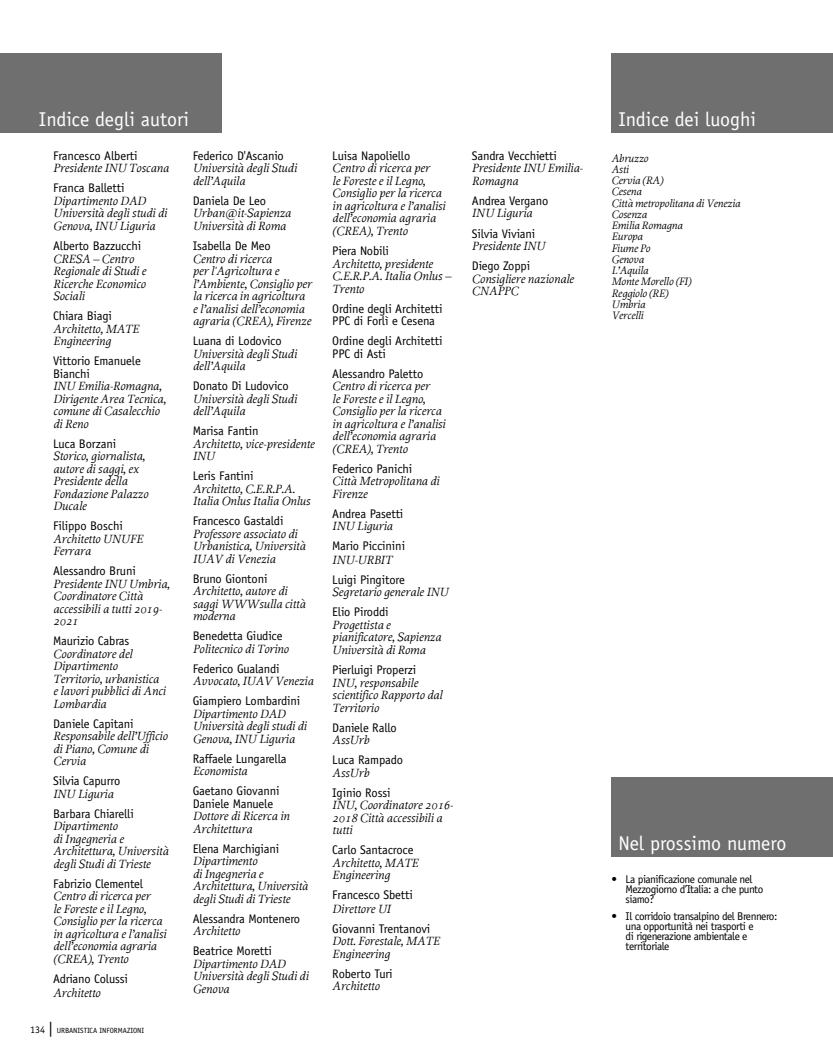
<style>
.page{position:relative;width:833px;height:1053px;background:#fff}
.page>*{position:absolute;margin:0;border:0;box-sizing:border-box;transform-origin:0 0}
.t1{font:20px "Officina Sans Std";color:#fff}
.t2{font:italic 12.5px/12.5px "Proforma";color:#000}
.t3{font:12.5px/12.5px "Officina Sans Std";letter-spacing:-.01em;color:#000}
.t4{font:12.5px "Officina Sans Std";letter-spacing:-.03em;color:#000}
.t5{font:11.25px/10px "Officina Sans Std";letter-spacing:-.04em;color:#000}
.t6{font:italic 11.25px/11.2px "Proforma";letter-spacing:-.01em;color:#000}
.t7{font:7.5px "Officina Sans Std";color:#000}
.s1{font-size:10px}
.s2{font-size:15px}
</style>
<div class="page">
<div style="left:0;top:53px;width:221px;height:80px;background:#706f6f"></div>
<div style="left:611px;top:53px;width:222px;height:80px;background:#706f6f"></div>
<div style="left:611px;top:776px;width:222px;height:80px;background:#706f6f"></div>
<h1 class="t1" style="left:39px;top:108px;width:152px">Indice degli autori</h1>
<h1 class="t1" style="left:618px;top:108px;width:139px">Indice dei luoghi</h1>
<p class="t3" style="left:53px;top:149px;width:86px">Francesco Alberti</p>
<p class="t2" style="left:53px;top:161px;width:117px">Presidente INU Toscana</p>
<p class="t3" style="left:53px;top:182px;width:73px">Franca Balletti</p>
<p class="t2" style="left:53px;top:194px;width:115px">Dipartimento DAD<br>Università degli studi di<br>Genova, INU Liguria</p>
<p class="t3" style="left:53px;top:239px;width:90px">Alberto Bazzucchi</p>
<p class="t2" style="left:53px;top:251px;width:94px">CRESA – Centro<br>Regionale di Studi e<br>Ricerche Economico<br>Sociali</p>
<p class="t3" style="left:53px;top:309px;width:60px">Chiara Biagi</p>
<p class="t2" style="left:53px;top:321px;width:88px">Architetto, MATE<br>Engineering</p>
<p class="t3" style="left:53px;top:354px;width:89px">Vittorio Emanuele<br>Bianchi</p>
<p class="t2" style="left:53px;top:379px;width:114px">INU Emilia-Romagna,<br>Dirigente Area Tecnica, comune di Casalecchio di Reno</p>
<p class="t3" style="left:53px;top:437px;width:64px">Luca Borzani</p>
<p class="t2" style="left:53px;top:449px;width:97px">Storico, giornalista, autore di saggi, ex<br>Presidente della<br>Fondazione Palazzo<br>Ducale</p>
<p class="t3" style="left:53px;top:519px;width:71px">Filippo Boschi</p>
<p class="t2" style="left:53px;top:531px;width:91px">Architetto UNUFE<br>Ferrara</p>
<p class="t3" style="left:53px;top:564px;width:84px">Alessandro Bruni</p>
<p class="t2" style="left:53px;top:576px;width:118px">Presidente INU Umbria,<br>Coordinatore Città accessibili a tutti 2019-<br>2021</p>
<p class="t3" style="left:53px;top:634px;width:78px">Maurizio Cabras</p>
<p class="t2" style="left:53px;top:646px;width:114px">Coordinatore del<br>Dipartimento<br>Territorio, urbanistica e lavori pubblici di Anci<br>Lombardia</p>
<p class="t3" style="left:53px;top:717px;width:82px">Daniele Capitani</p>
<p class="t2" style="left:53px;top:729px;width:116px">Responsabile dell’Ufficio di Piano, Comune di<br>Cervia</p>
<p class="t3" style="left:53px;top:774px;width:69px">Silvia Capurro</p>
<p class="t2" style="left:53px;top:786px;width:62px">INU Liguria</p>
<p class="t3" style="left:53px;top:807px;width:82px">Barbara Chiarelli</p>
<p class="t2" style="left:53px;top:819px;width:117px">Dipartimento<br>di Ingegneria e<br>Architettura, Università degli Studi di Trieste</p>
<p class="t3" style="left:53px;top:877px;width:92px">Fabrizio Clementel</p>
<p class="t2" style="left:53px;top:889px;width:115px">Centro di ricerca per<br>le Foreste e il Legno,<br>Consiglio per la ricerca in agricoltura e l’analisi dell’economia agraria (CREA), Trento</p>
<p class="t3" style="left:53px;top:972px;width:76px">Adriano Colussi</p>
<p class="t2" style="left:53px;top:985px;width:49px">Architetto</p>
<p class="t7" style="left:30px;top:1026px;width:115px"><span class="s1">134</span> <span class="s2">|</span> URBANISTICA INFORMAZIONI</p>
<p class="t3" style="left:193px;top:149px;width:92px">Federico D'Ascanio</p>
<p class="t2" style="left:193px;top:161px;width:106px">Università degli Studi dell’Aquila</p>
<p class="t3" style="left:193px;top:194px;width:75px">Daniela De Leo</p>
<p class="t2" style="left:193px;top:206px;width:100px">Urban@it-Sapienza<br>Università di Roma</p>
<p class="t3" style="left:193px;top:239px;width:79px">Isabella De Meo</p>
<p class="t2" style="left:193px;top:251px;width:120px">Centro di ricerca<br>per l'Agricoltura e l’Ambiente, Consiglio per la ricerca in agricoltura e l’analisi dell’economia agraria (CREA), Firenze</p>
<p class="t3" style="left:193px;top:334px;width:90px">Luana di Lodovico</p>
<p class="t2" style="left:193px;top:346px;width:106px">Università degli Studi dell’Aquila</p>
<p class="t3" style="left:193px;top:379px;width:97px">Donato Di Ludovico</p>
<p class="t2" style="left:193px;top:391px;width:106px">Università degli Studi dell’Aquila</p>
<p class="t3" style="left:193px;top:424px;width:67px">Marisa Fantin</p>
<p class="t2" style="left:193px;top:436px;width:123px">Architetto, vice-presidente<br>INU</p>
<p class="t3" style="left:193px;top:469px;width:63px">Leris Fantini</p>
<p class="t2" style="left:193px;top:481px;width:119px">Architetto, C.E.R.P.A.<br>Italia Onlus Italia Onlus</p>
<p class="t3" style="left:193px;top:514px;width:92px">Francesco Gastaldi</p>
<p class="t2" style="left:193px;top:526px;width:114px">Professore associato di<br>Urbanistica, Università<br>IUAV di Venezia</p>
<p class="t3" style="left:193px;top:572px;width:76px">Bruno Giontoni</p>
<p class="t2" style="left:193px;top:584px;width:114px">Architetto, autore di saggi WWWsulla città moderna</p>
<p class="t3" style="left:193px;top:629px;width:91px">Benedetta Giudice</p>
<p class="t2" style="left:193px;top:641px;width:97px">Politecnico di Torino</p>
<p class="t3" style="left:193px;top:662px;width:88px">Federico Gualandi</p>
<p class="t2" style="left:193px;top:674px;width:122px">Avvocato, IUAV Venezia</p>
<p class="t3" style="left:193px;top:694px;width:109px">Giampiero Lombardini</p>
<p class="t2" style="left:193px;top:706px;width:115px">Dipartimento DAD<br>Università degli studi di<br>Genova, INU Liguria</p>
<p class="t3" style="left:193px;top:752px;width:95px">Raffaele Lungarella</p>
<p class="t2" style="left:193px;top:764px;width:56px">Economista</p>
<p class="t3" style="left:193px;top:784px;width:88px">Gaetano Giovanni<br>Daniele Manuele</p>
<p class="t2" style="left:193px;top:809px;width:98px">Dottore di Ricerca in<br>Architettura</p>
<p class="t3" style="left:193px;top:842px;width:88px">Elena Marchigiani</p>
<p class="t2" style="left:193px;top:854px;width:117px">Dipartimento<br>di Ingegneria e<br>Architettura, Università degli Studi di Trieste</p>
<p class="t3" style="left:193px;top:912px;width:109px">Alessandra Montenero</p>
<p class="t2" style="left:193px;top:924px;width:49px">Architetto</p>
<p class="t3" style="left:193px;top:944px;width:81px">Beatrice Moretti</p>
<p class="t2" style="left:193px;top:956px;width:117px">Dipartimento DAD<br>Università degli Studi di<br>Genova</p>
<p class="t3" style="left:332px;top:149px;width:79px">Luisa Napoliello</p>
<p class="t2" style="left:332px;top:161px;width:115px">Centro di ricerca per<br>le Foreste e il Legno,<br>Consiglio per la ricerca in agricoltura e l’analisi dell’economia agraria (CREA), Trento</p>
<p class="t3" style="left:332px;top:244px;width:58px">Piera Nobili</p>
<p class="t2" style="left:332px;top:256px;width:120px">Architetto, presidente<br>C.E.R.P.A. Italia Onlus –<br>Trento</p>
<p class="t3" style="left:332px;top:302px;width:112px">Ordine degli Architetti<br>PPC di Forlì e Cesena</p>
<p class="t3" style="left:332px;top:334px;width:112px">Ordine degli Architetti<br>PPC di Asti</p>
<p class="t3" style="left:332px;top:367px;width:92px">Alessandro Paletto</p>
<p class="t2" style="left:332px;top:379px;width:115px">Centro di ricerca per<br>le Foreste e il Legno,<br>Consiglio per la ricerca in agricoltura e l’analisi dell’economia agraria (CREA), Trento</p>
<p class="t3" style="left:332px;top:462px;width:82px">Federico Panichi</p>
<p class="t2" style="left:332px;top:474px;width:109px">Città Metropolitana di<br>Firenze</p>
<p class="t3" style="left:332px;top:507px;width:73px">Andrea Pasetti</p>
<p class="t2" style="left:332px;top:519px;width:62px">INU Liguria</p>
<p class="t3" style="left:332px;top:539px;width:74px">Mario Piccinini</p>
<p class="t2" style="left:332px;top:553px;width:61px">INU-URBIT</p>
<p class="t3" style="left:332px;top:573px;width:74px">Luigi Pingitore</p>
<p class="t2" style="left:332px;top:585px;width:118px">Segretario generale INU</p>
<p class="t3" style="left:332px;top:606px;width:58px">Elio Piroddi</p>
<p class="t2" style="left:332px;top:618px;width:110px">Progettista e pianificatore, Sapienza<br>Università di Roma</p>
<p class="t3" style="left:332px;top:663px;width:86px">Pierluigi Properzi</p>
<p class="t2" style="left:332px;top:675px;width:112px">INU, responsabile scientifico Rapporto dal<br>Territorio</p>
<p class="t3" style="left:332px;top:721px;width:66px">Daniele Rallo</p>
<p class="t2" style="left:332px;top:733px;width:38px">AssUrb</p>
<p class="t3" style="left:332px;top:753px;width:72px">Luca Rampado</p>
<p class="t2" style="left:332px;top:765px;width:38px">AssUrb</p>
<p class="t3" style="left:332px;top:786px;width:60px">Iginio Rossi</p>
<p class="t2" style="left:332px;top:798px;width:122px">INU, Coordinatore 2016-<br>2018 Città accessibili a tutti</p>
<p class="t3" style="left:332px;top:843px;width:83px">Carlo Santacroce</p>
<p class="t2" style="left:332px;top:855px;width:88px">Architetto, MATE<br>Engineering</p>
<p class="t3" style="left:332px;top:888px;width:82px">Francesco Sbetti</p>
<p class="t2" style="left:332px;top:901px;width:60px">Direttore UI</p>
<p class="t3" style="left:332px;top:922px;width:100px">Giovanni Trentanovi</p>
<p class="t2" style="left:332px;top:934px;width:109px">Dott. Forestale, MATE<br>Engineering</p>
<p class="t3" style="left:332px;top:967px;width:62px">Roberto Turi</p>
<p class="t2" style="left:332px;top:979px;width:49px">Architetto</p>
<p class="t3" style="left:472px;top:149px;width:87px">Sandra Vecchietti</p>
<p class="t2" style="left:472px;top:161px;width:112px">Presidente INU Emilia-<br>Romagna</p>
<p class="t4" style="left:472px;top:193px;width:78px">Andrea Vergano</p>
<p class="t2" style="left:472px;top:206px;width:62px">INU Liguria</p>
<p class="t3" style="left:472px;top:227px;width:65px">Silvia Viviani</p>
<p class="t2" style="left:472px;top:239px;width:75px">Presidente INU</p>
<p class="t3" style="left:472px;top:259px;width:60px">Diego Zoppi</p>
<p class="t2" style="left:472px;top:271px;width:104px">Consigliere nazionale<br>CNAPPC</p>
<p class="t6" style="left:611px;top:152px;width:130px">Abruzzo<br>Asti<br>Cervia (RA)<br>Cesena<br>Città metropolitana di Venezia<br>Cosenza<br>Emilia Romagna<br>Europa<br>Fiume Po<br>Genova<br>L’Aquila<br>Monte Morello (FI)<br>Reggiolo (RE)<br>Umbria<br>Vercelli</p>
<h1 class="t1" style="left:618px;top:831px;width:169px">Nel prossimo numero</h1>
<p class="t5" style="left:625px;top:873px;width:139px;text-indent:-14px">• La pianificazione comunale nel<br>Mezzogiorno d’Italia: a che punto siamo?</p>
<p class="t5" style="left:625px;top:911px;width:153px;text-indent:-14px">• Il corridoio transalpino del Brennero: una opportunità nei trasporti e<br>di rigenerazione ambientale e territoriale</p>
</div>
